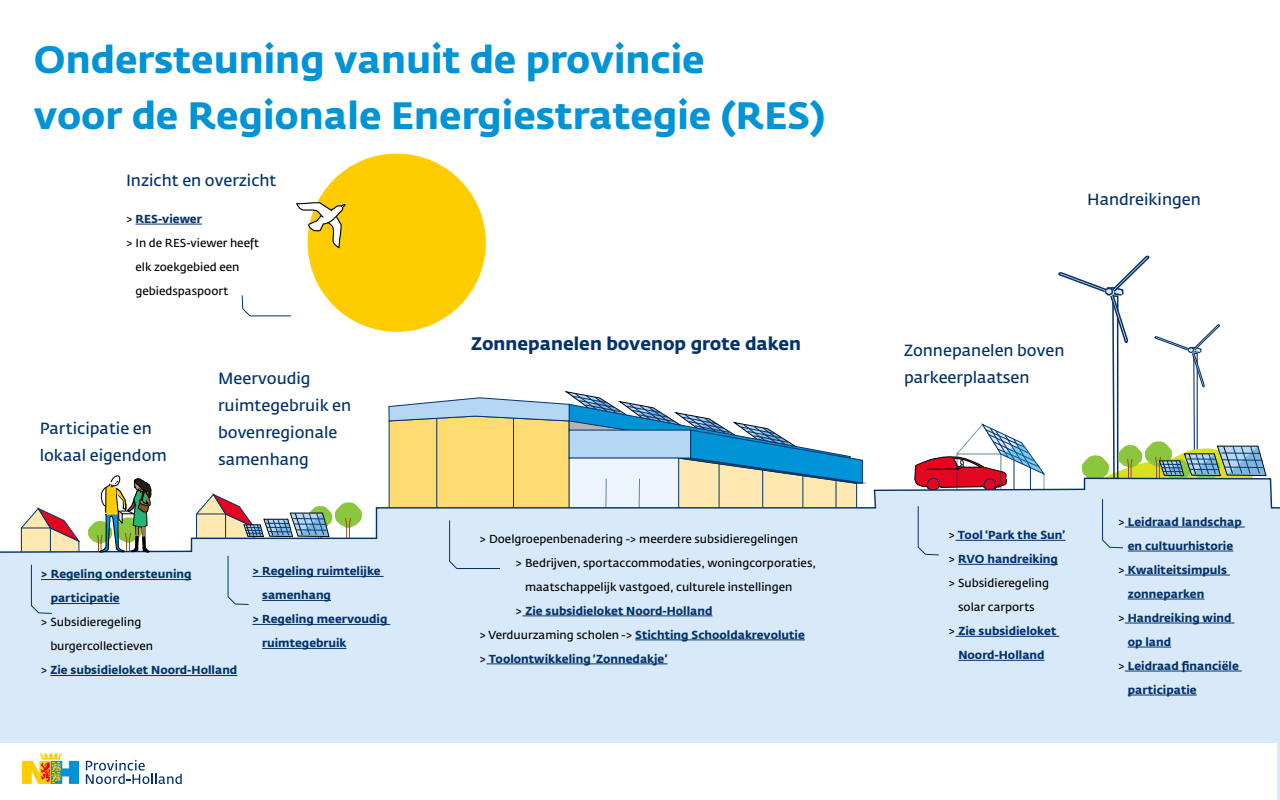
<style>
.page{position:relative;width:1280px;height:800px;background:#fff}
.page>*{position:absolute;margin:0;border:0;box-sizing:border-box;transform-origin:0 0}
.t1{font:700 37.8px/55.7px "Fedra Sans Std";color:#0093d6}
.t2{font:700 18px "Fedra Sans Std";color:#03326c}
.t3{font:600 16px/27px "Fedra Sans Std";color:#03326c}
.t4{font:700 11.5px/24px "Fedra Sans Std";color:#03326c}
.t5{font:600 11.5px "Fedra Sans Std";color:#000}
.s1{font-weight:600;color:#000}
</style>
<div class="page">
<div style="left:308px;top:154px;width:178px;height:178px;background:#fc0;border-radius:50%"></div>
<svg style="left:389px;top:391px;width:474px;height:86px"></svg>
<div style="left:569px;top:458px;width:110px;height:53px;background:#edf5fc"></div>
<svg style="left:0;top:477px;width:1280px;height:323px;background:#d9e7f3"></svg>
<svg style="left:1057px;top:256px;width:210px;height:230px"></svg>
<svg style="left:196px;top:494px;width:166px;height:46px"></svg>
<svg style="left:296px;top:203px;width:50px;height:60px"></svg>
<svg style="left:88px;top:475px;width:64px;height:83px"></svg>
<svg style="left:915px;top:423px;width:132px;height:70px"></svg>
<hr style="left:252px;top:576px;width:132px;height:1px;background:#03326c">
<hr style="left:262px;top:600px;width:69px;height:1px;background:#03326c">
<hr style="left:252px;top:624px;width:138px;height:1px;background:#03326c">
<hr style="left:262px;top:648px;width:84px;height:1px;background:#03326c">
<hr style="left:41px;top:579px;width:151px;height:1px;background:#03326c">
<hr style="left:51px;top:603px;width:69px;height:1px;background:#03326c">
<hr style="left:50px;top:675px;width:187px;height:1px;background:#03326c">
<hr style="left:135px;top:224px;width:67px;height:1px;background:#03326c">
<hr style="left:523px;top:616px;width:189px;height:1px;background:#03326c">
<hr style="left:635px;top:640px;width:170px;height:1px;background:#03326c">
<hr style="left:487px;top:664px;width:181px;height:1px;background:#03326c">
<hr style="left:956px;top:540px;width:109px;height:1px;background:#03326c">
<hr style="left:958px;top:564px;width:100px;height:1px;background:#03326c">
<hr style="left:956px;top:636px;width:103px;height:1px;background:#03326c">
<hr style="left:958px;top:660px;width:87px;height:1px;background:#03326c">
<hr style="left:1125px;top:527px;width:120px;height:1px;background:#03326c">
<hr style="left:1128px;top:551px;width:105px;height:1px;background:#03326c">
<hr style="left:1125px;top:575px;width:105px;height:1px;background:#03326c">
<hr style="left:1128px;top:599px;width:76px;height:1px;background:#03326c">
<hr style="left:1125px;top:623px;width:109px;height:1px;background:#03326c">
<hr style="left:1128px;top:647px;width:43px;height:1px;background:#03326c">
<hr style="left:1125px;top:671px;width:117px;height:1px;background:#03326c">
<hr style="left:1128px;top:695px;width:69px;height:1px;background:#03326c">
<div style="left:0;top:743px;width:1277px;height:57px;background:#fff"></div>
<div style="left:449px;top:520px;width:52px;height:49px;background:#d8e9f9"></div>
<svg style="left:1102px;top:498px;width:22px;height:51px"></svg>
<svg style="left:917px;top:505px;width:23px;height:51px"></svg>
<svg style="left:227px;top:555px;width:22px;height:50px"></svg>
<svg style="left:241px;top:295px;width:50px;height:22px"></svg>
<svg style="left:31px;top:564px;width:22px;height:50px"></svg>
<svg style="left:22px;top:753px;width:57px;height:31px"></svg>
<svg style="left:86px;top:760px;width:96px;height:24px"></svg>
<h1 class="t1" style="left:34px;top:32px;width:793px">Ondersteuning vanuit de provincie<br>voor de Regionale Energiestrategie (RES)</h1>
<h3 class="t3" style="left:126px;top:167px;width:152px">Inzicht en overzicht</h3>
<p class="t4" style="left:126px;top:207px;width:77px"><span class="s1">&gt;</span> RES-viewer</p>
<p class="t5" style="left:126px;top:236px;width:135px">&gt; In de RES-viewer heeft</p>
<p class="t5" style="left:135px;top:260px;width:106px">elk zoekgebied een</p>
<p class="t5" style="left:135px;top:284px;width:95px">gebiedspaspoort</p>
<h3 class="t3" style="left:40px;top:415px;width:129px">Participatie en lokaal eigendom</h3>
<h3 class="t3" style="left:218px;top:365px;width:135px">Meervoudig ruimtegebruik en bovenregionale samenhang</h3>
<p class="t4" style="left:51px;top:562px;width:142px;text-indent:-10px">&gt; Regeling ondersteuning participatie</p>
<p class="t5" style="left:41px;top:615px;width:102px">&gt; Subsidieregeling</p>
<p class="t5" style="left:50px;top:639px;width:104px">burgercollectieven</p>
<p class="t4" style="left:41px;top:658px;width:198px"><span class="s1">&gt;</span> Zie subsidieloket Noord-Holland</p>
<p class="t4" style="left:252px;top:559px;width:130px">&gt; Regeling ruimtelijke</p>
<p class="t4" style="left:262px;top:583px;width:70px">samenhang</p>
<p class="t4" style="left:252px;top:607px;width:137px">&gt; Regeling meervoudig</p>
<p class="t4" style="left:262px;top:631px;width:86px">ruimtegebruik</p>
<h2 class="t2" style="left:471px;top:332px;width:332px">Zonnepanelen bovenop grote daken</h2>
<p class="t5" style="left:480px;top:532px;width:320px">&gt; Doelgroepenbenadering -&gt; meerdere subsidieregelingen</p>
<p class="t5" style="left:516px;top:556px;width:302px">&gt; Bedrijven, sportaccommodaties, woningcorporaties,</p>
<p class="t5" style="left:525px;top:580px;width:269px">maatschappelijk vastgoed, culturele instellingen</p>
<p class="t4" style="left:516px;top:599px;width:198px"><span class="s1">&gt;</span> Zie subsidieloket Noord-Holland</p>
<p class="t4" style="left:480px;top:623px;width:327px"><span class="s1">&gt; Verduurzaming scholen -&gt;</span> Stichting Schooldakrevolutie</p>
<p class="t4" style="left:480px;top:647px;width:189px"><span class="s1">&gt;</span> Toolontwikkeling ‘Zonnedakje’</p>
<h3 class="t3" style="left:1087px;top:186px;width:115px">Handreikingen</h3>
<h3 class="t3" style="left:904px;top:337px;width:162px">Zonnepanelen boven parkeerplaatsen</h3>
<p class="t4" style="left:949px;top:523px;width:118px"><span class="s1">&gt;</span> Tool ‘Park the Sun’</p>
<p class="t4" style="left:949px;top:547px;width:111px"><span class="s1">&gt;</span> RVO handreiking</p>
<p class="t5" style="left:949px;top:576px;width:102px">&gt; Subsidieregeling</p>
<p class="t5" style="left:958px;top:600px;width:78px">solar carports</p>
<p class="t4" style="left:949px;top:619px;width:109px"><span class="s1">&gt;</span> Zie subsidieloket</p>
<p class="t4" style="left:958px;top:643px;width:88px">Noord-Holland</p>
<p class="t4" style="left:1118px;top:510px;width:125px"><span class="s1">&gt;</span> Leidraad landschap</p>
<p class="t4" style="left:1128px;top:534px;width:107px">en cultuurhistorie</p>
<p class="t4" style="left:1118px;top:558px;width:110px"><span class="s1">&gt;</span> Kwaliteitsimpuls</p>
<p class="t4" style="left:1128px;top:582px;width:78px">zonneparken</p>
<p class="t4" style="left:1118px;top:606px;width:115px"><span class="s1">&gt;</span> Handreiking wind</p>
<p class="t4" style="left:1128px;top:630px;width:45px">op land</p>
<p class="t4" style="left:1118px;top:654px;width:122px"><span class="s1">&gt;</span> Leidraad financiële</p>
<p class="t4" style="left:1128px;top:678px;width:70px">participatie</p>
</div>
